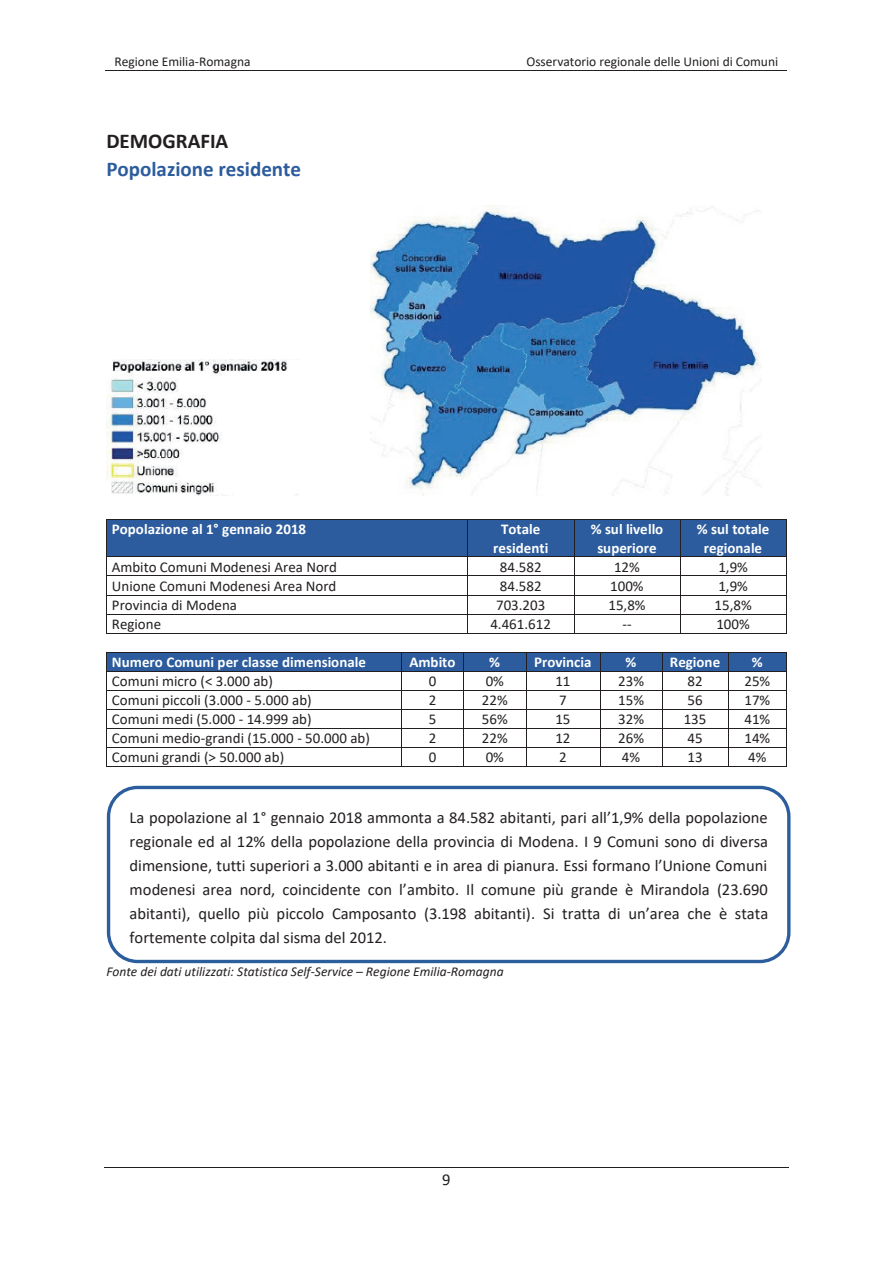
<style>
.page{position:relative;width:893px;height:1263px;background:#fff}
.page>*{position:absolute;margin:0;border:0;box-sizing:border-box;transform-origin:0 0}
.t1{font:700 21px/28.8px "Calibri";color:#2c5c9d}
.t2{font:16.5px/24px "Calibri";color:#231f20;text-align:justify}
.t3{font:15px "Calibri";color:#231f20}
.t4{font:700 15px/18.3px "Calibri";color:#fff;text-align:center}
.t5{font:italic 13.5px "Calibri";color:#231f20}
.t6{font:13.5px "Calibri";color:#231f20}
.s1{color:#231f20}
</style>
<div class="page">
<hr style="left:105px;top:70px;width:342px;height:1px;background:#231f20">
<hr style="left:446px;top:70px;width:341px;height:1px;background:#231f20">
<hr style="left:104px;top:1167px;width:685px;height:1px;background:#231f20">
<div style="left:107px;top:520px;width:360px;height:36px;background:#2c5c9d"></div>
<div style="left:468px;top:520px;width:106px;height:36px;background:#2c5c9d"></div>
<div style="left:574px;top:520px;width:106px;height:36px;background:#2c5c9d"></div>
<div style="left:680px;top:520px;width:106px;height:36px;background:#2c5c9d"></div>
<hr style="left:106px;top:519px;width:361px;height:1px;background:#231f20">
<hr style="left:467px;top:519px;width:319px;height:1px;background:#231f20">
<hr style="left:106px;top:520px;width:1px;height:36px;background:#231f20">
<hr style="left:467px;top:520px;width:1px;height:36px;background:#231f20">
<hr style="left:574px;top:520px;width:1px;height:36px;background:#231f20">
<hr style="left:680px;top:520px;width:1px;height:36px;background:#231f20">
<hr style="left:786px;top:520px;width:1px;height:36px;background:#231f20">
<hr style="left:106px;top:556px;width:361px;height:1px;background:#231f20">
<hr style="left:467px;top:556px;width:319px;height:1px;background:#231f20">
<hr style="left:106px;top:576px;width:361px;height:1px;background:#231f20">
<hr style="left:467px;top:576px;width:319px;height:1px;background:#231f20">
<hr style="left:106px;top:595px;width:361px;height:1px;background:#231f20">
<hr style="left:467px;top:595px;width:319px;height:1px;background:#231f20">
<hr style="left:106px;top:614px;width:361px;height:1px;background:#231f20">
<hr style="left:467px;top:614px;width:319px;height:1px;background:#231f20">
<svg style="left:106px;top:557px;width:1px;height:76px"></svg>
<hr style="left:106px;top:633px;width:361px;height:1px;background:#231f20">
<svg style="left:467px;top:557px;width:1px;height:76px"></svg>
<hr style="left:468px;top:633px;width:106px;height:1px;background:#231f20">
<svg style="left:574px;top:557px;width:1px;height:76px"></svg>
<hr style="left:574px;top:633px;width:106px;height:1px;background:#231f20">
<svg style="left:680px;top:557px;width:1px;height:76px"></svg>
<hr style="left:681px;top:633px;width:105px;height:1px;background:#231f20">
<svg style="left:786px;top:556px;width:1px;height:78px"></svg>
<div style="left:107px;top:653px;width:294px;height:18px;background:#2c5c9d"></div>
<div style="left:402px;top:653px;width:61px;height:18px;background:#2c5c9d"></div>
<div style="left:464px;top:653px;width:62px;height:18px;background:#2c5c9d"></div>
<div style="left:526px;top:653px;width:73px;height:18px;background:#2c5c9d"></div>
<div style="left:600px;top:653px;width:62px;height:18px;background:#2c5c9d"></div>
<div style="left:662px;top:653px;width:66px;height:18px;background:#2c5c9d"></div>
<div style="left:729px;top:653px;width:57px;height:18px;background:#2c5c9d"></div>
<hr style="left:106px;top:652px;width:295px;height:1px;background:#231f20">
<hr style="left:401px;top:652px;width:125px;height:1px;background:#231f20">
<hr style="left:526px;top:652px;width:202px;height:1px;background:#231f20">
<hr style="left:728px;top:652px;width:59px;height:1px;background:#231f20">
<hr style="left:106px;top:671px;width:295px;height:1px;background:#231f20">
<hr style="left:401px;top:671px;width:125px;height:1px;background:#231f20">
<hr style="left:526px;top:671px;width:202px;height:1px;background:#231f20">
<hr style="left:728px;top:671px;width:59px;height:1px;background:#231f20">
<hr style="left:106px;top:690px;width:295px;height:1px;background:#231f20">
<hr style="left:401px;top:690px;width:125px;height:1px;background:#231f20">
<hr style="left:526px;top:690px;width:202px;height:1px;background:#231f20">
<hr style="left:728px;top:690px;width:59px;height:1px;background:#231f20">
<hr style="left:106px;top:709px;width:295px;height:1px;background:#231f20">
<hr style="left:401px;top:709px;width:125px;height:1px;background:#231f20">
<hr style="left:526px;top:709px;width:202px;height:1px;background:#231f20">
<hr style="left:728px;top:709px;width:59px;height:1px;background:#231f20">
<hr style="left:106px;top:728px;width:295px;height:1px;background:#231f20">
<hr style="left:401px;top:728px;width:125px;height:1px;background:#231f20">
<hr style="left:526px;top:728px;width:202px;height:1px;background:#231f20">
<hr style="left:728px;top:728px;width:59px;height:1px;background:#231f20">
<hr style="left:106px;top:747px;width:295px;height:1px;background:#231f20">
<hr style="left:401px;top:747px;width:125px;height:1px;background:#231f20">
<hr style="left:526px;top:747px;width:202px;height:1px;background:#231f20">
<hr style="left:728px;top:747px;width:59px;height:1px;background:#231f20">
<svg style="left:106px;top:653px;width:1px;height:113px"></svg>
<hr style="left:106px;top:766px;width:295px;height:1px;background:#231f20">
<svg style="left:401px;top:653px;width:1px;height:114px"></svg>
<hr style="left:402px;top:766px;width:61px;height:1px;background:#231f20">
<svg style="left:463px;top:653px;width:1px;height:114px"></svg>
<hr style="left:464px;top:766px;width:62px;height:1px;background:#231f20">
<svg style="left:526px;top:653px;width:1px;height:113px"></svg>
<hr style="left:526px;top:766px;width:74px;height:1px;background:#231f20">
<svg style="left:600px;top:653px;width:1px;height:113px"></svg>
<hr style="left:600px;top:766px;width:62px;height:1px;background:#231f20">
<svg style="left:662px;top:653px;width:1px;height:114px"></svg>
<hr style="left:663px;top:766px;width:65px;height:1px;background:#231f20">
<svg style="left:728px;top:653px;width:1px;height:114px"></svg>
<hr style="left:729px;top:766px;width:57px;height:1px;background:#231f20">
<svg style="left:786px;top:653px;width:1px;height:114px"></svg>
<img style="left:106px;top:360px;width:193px;height:135px">
<img style="left:371px;top:206px;width:391px;height:289px">
<div style="left:107px;top:786px;width:683px;height:177px;border:3px solid #2c5e9d;border-radius:29px"></div>
<p class="t6" style="left:114px;top:52px;width:138px">Regione Emilia-Romagna</p>
<p class="t6" style="left:526px;top:52px;width:253px">Osservatorio regionale delle Unioni di Comuni</p>
<p class="t1" style="left:106px;top:126px;width:196px"><span class="s1">DEMOGRAFIA<br></span>Popolazione residente</p>
<p class="t4" style="left:112px;top:520px;width:196px">Popolazione al 1° gennaio 2018</p>
<p class="t4" style="left:493px;top:520px;width:57px">Totale residenti</p>
<p class="t4" style="left:591px;top:520px;width:74px">% sul livello superiore</p>
<p class="t4" style="left:697px;top:520px;width:74px">% sul totale regionale</p>
<p class="t3" style="left:112px;top:556px;width:227px">Ambito Comuni Modenesi Area Nord</p>
<p class="t3" style="left:500px;top:556px;width:43px">84.582</p>
<p class="t3" style="left:614px;top:556px;width:27px">12%</p>
<p class="t3" style="left:718px;top:556px;width:31px">1,9%</p>
<p class="t3" style="left:112px;top:575px;width:226px">Unione Comuni Modenesi Area Nord</p>
<p class="t3" style="left:500px;top:575px;width:43px">84.582</p>
<p class="t3" style="left:610px;top:575px;width:35px">100%</p>
<p class="t3" style="left:718px;top:575px;width:31px">1,9%</p>
<p class="t3" style="left:112px;top:594px;width:127px">Provincia di Modena</p>
<p class="t3" style="left:496px;top:594px;width:51px">703.203</p>
<p class="t3" style="left:608px;top:594px;width:39px">15,8%</p>
<p class="t3" style="left:715px;top:594px;width:39px">15,8%</p>
<p class="t3" style="left:112px;top:613px;width:51px">Regione</p>
<p class="t3" style="left:490px;top:613px;width:62px">4.461.612</p>
<p class="t3" style="left:622px;top:613px;width:11px">--</p>
<p class="t3" style="left:716px;top:613px;width:35px">100%</p>
<p class="t4" style="left:112px;top:653px;width:256px">Numero Comuni per classe dimensionale</p>
<p class="t4" style="left:409px;top:653px;width:48px">Ambito</p>
<p class="t4" style="left:489px;top:653px;width:12px">%</p>
<p class="t4" style="left:534px;top:653px;width:59px">Provincia</p>
<p class="t4" style="left:626px;top:653px;width:12px">%</p>
<p class="t4" style="left:670px;top:653px;width:52px">Regione</p>
<p class="t4" style="left:752px;top:653px;width:12px">%</p>
<p class="t3" style="left:112px;top:670px;width:163px">Comuni micro (&lt; 3.000 ab)</p>
<p class="t3" style="left:429px;top:670px;width:9px">0</p>
<p class="t3" style="left:486px;top:670px;width:20px">0%</p>
<p class="t3" style="left:555px;top:670px;width:17px">11</p>
<p class="t3" style="left:618px;top:670px;width:27px">23%</p>
<p class="t3" style="left:687px;top:670px;width:17px">82</p>
<p class="t3" style="left:744px;top:670px;width:27px">25%</p>
<p class="t3" style="left:112px;top:690px;width:201px">Comuni piccoli (3.000 - 5.000 ab)</p>
<p class="t3" style="left:429px;top:690px;width:9px">2</p>
<p class="t3" style="left:482px;top:690px;width:27px">22%</p>
<p class="t3" style="left:559px;top:690px;width:9px">7</p>
<p class="t3" style="left:618px;top:690px;width:27px">15%</p>
<p class="t3" style="left:687px;top:690px;width:17px">56</p>
<p class="t3" style="left:744px;top:690px;width:27px">17%</p>
<p class="t3" style="left:112px;top:709px;width:201px">Comuni medi (5.000 - 14.999 ab)</p>
<p class="t3" style="left:429px;top:709px;width:9px">5</p>
<p class="t3" style="left:482px;top:709px;width:27px">56%</p>
<p class="t3" style="left:555px;top:709px;width:17px">15</p>
<p class="t3" style="left:618px;top:709px;width:27px">32%</p>
<p class="t3" style="left:684px;top:709px;width:24px">135</p>
<p class="t3" style="left:744px;top:709px;width:27px">41%</p>
<p class="t3" style="left:112px;top:728px;width:259px">Comuni medio-grandi (15.000 - 50.000 ab)</p>
<p class="t3" style="left:429px;top:728px;width:9px">2</p>
<p class="t3" style="left:482px;top:728px;width:27px">22%</p>
<p class="t3" style="left:555px;top:728px;width:17px">12</p>
<p class="t3" style="left:618px;top:728px;width:27px">26%</p>
<p class="t3" style="left:687px;top:728px;width:17px">45</p>
<p class="t3" style="left:744px;top:728px;width:27px">14%</p>
<p class="t3" style="left:112px;top:747px;width:174px">Comuni grandi (&gt; 50.000 ab)</p>
<p class="t3" style="left:429px;top:747px;width:9px">0</p>
<p class="t3" style="left:486px;top:747px;width:20px">0%</p>
<p class="t3" style="left:559px;top:747px;width:9px">2</p>
<p class="t3" style="left:622px;top:747px;width:20px">4%</p>
<p class="t3" style="left:687px;top:747px;width:17px">13</p>
<p class="t3" style="left:748px;top:747px;width:20px">4%</p>
<p class="t2" style="left:130px;top:805px;width:640px">La popolazione al 1° gennaio 2018 ammonta a 84.582 abitanti, pari all’1,9% della popolazione regionale ed al 12% della popolazione della provincia di Modena. I 9 Comuni sono di diversa dimensione, tutti superiori a 3.000 abitanti e in area di pianura. Essi formano l’Unione Comuni modenesi area nord, coincidente con l’ambito. Il comune più grande è Mirandola (23.690 abitanti), quello più piccolo Camposanto (3.198 abitanti). Si tratta di un’area che è stata fortemente colpita dal sisma del 2012.</p>
<p class="t5" style="left:106px;top:962px;width:399px">Fonte dei dati utilizzati: Statistica Self-Service – Regione Emilia-Romagna</p>
<p class="t2" style="left:442px;top:1167px;width:10px">9</p>
</div>
